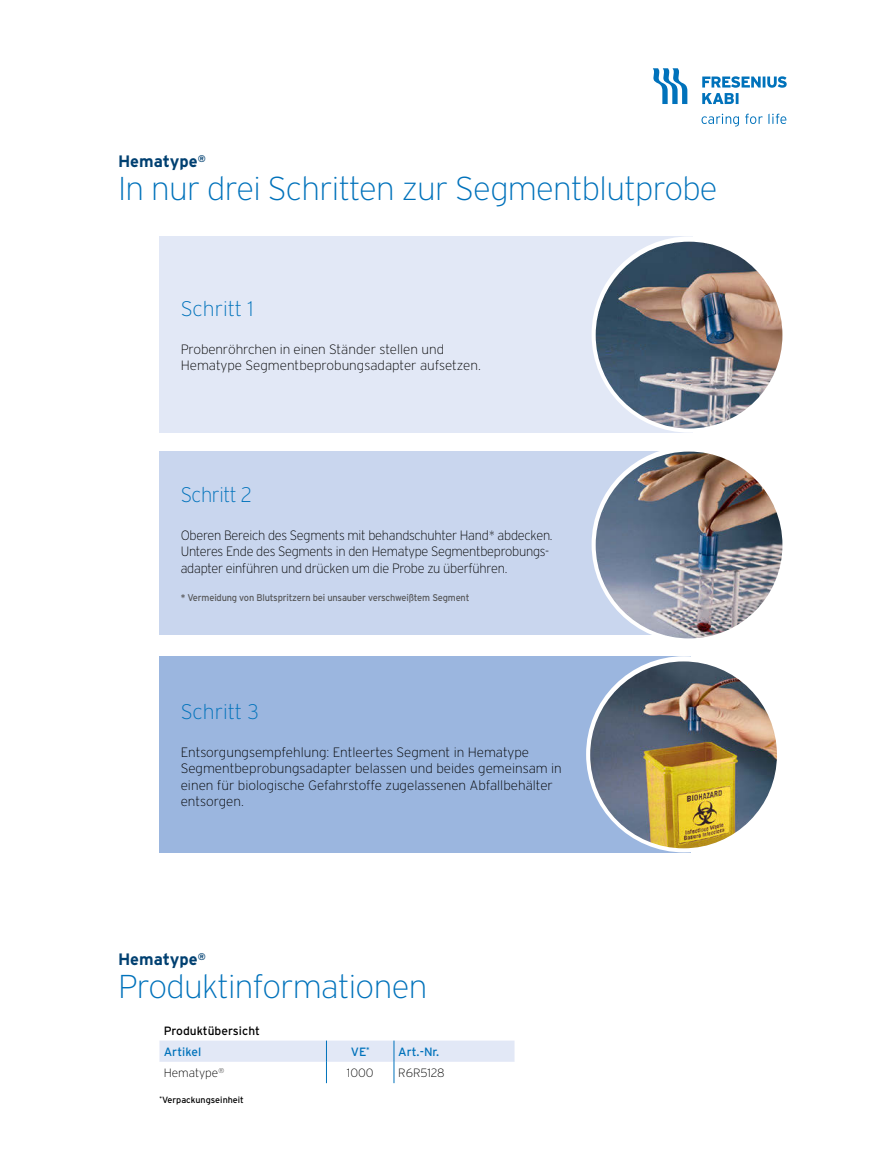
<style>
.page{position:relative;width:893px;height:1168px;background:#fff}
.page>*{position:absolute;margin:0;border:0;box-sizing:border-box;transform-origin:0 0}
.t1{font:200 33px "Interstate";letter-spacing:-.02em;color:#0072bb}
.t2{font:200 21px "Interstate";letter-spacing:-.01em;color:#0072bb}
.t3{font:200 21px "Interstate";letter-spacing:-.01em;color:#0072bb;scale:.95 1}
.t4{font:700 16.5px "Interstate";color:#004071}
.t5{font:200 13.5px/16.5px "Interstate";letter-spacing:-.01em;color:#000}
.t6{font:200 13.5px/16.5px "Interstate";letter-spacing:-.01em;color:#000;scale:.95 1}
.t7{font:200 12px "Interstate";color:#000}
.t8{font:12px "Interstate";color:#0072bb}
.t9{font:12px "Interstate";color:#000}
.t10{font:9.75px "Interstate";letter-spacing:-.02em;color:#58595b;scale:.95 1}
.t11{font:9px "Interstate";color:#000}
</style>
<div class="page">
<svg style="left:653px;top:68px;width:34px;height:36px"></svg>
<svg style="left:702px;top:76px;width:85px;height:28px"></svg>
<svg style="left:701px;top:114px;width:85px;height:12px"></svg>
<div style="left:159px;top:451px;width:538px;height:184px;background:#c9d6ee"></div>
<div style="left:159px;top:656px;width:532px;height:196px;background:#9bb6df"></div>
<div style="left:159px;top:236px;width:534px;height:196px;background:#e2e8f6"></div>
<svg style="left:592px;top:236px;width:196px;height:196px"></svg>
<img style="left:596px;top:242px;width:186px;height:186px;border-radius:93px">
<div style="left:592px;top:446px;width:196px;height:196px;background:#fff;border-radius:50%"></div>
<img style="left:596px;top:451px;width:186px;height:187px;border-radius:93px">
<div style="left:586px;top:656px;width:196px;height:196px;background:#fff;border-radius:50%"></div>
<img style="left:590px;top:661px;width:187px;height:187px;border-radius:93px">
<svg style="left:159px;top:1040px;width:355px;height:42px"></svg>
<p class="t4" style="left:118px;top:152px;width:89px">Hematype<sup>®</sup></p>
<h1 class="t1" style="left:118px;top:170px;width:601px">In nur drei Schritten zur Segmentblutprobe</h1>
<h2 class="t2" style="left:181px;top:297px;width:74px">Schritt 1</h2>
<p class="t5" style="left:181px;top:340px;width:302px">Probenröhrchen in einen Ständer stellen und<br>Hematype Segmentbeprobungsadapter aufsetzen.</p>
<h2 class="t3" style="left:181px;top:483px;width:77px">Schritt 2</h2>
<p class="t6" style="left:181px;top:526px;width:393px">Oberen Bereich des Segments mit behandschuhter Hand* abdecken.<br>Unteres Ende des Segments in den Hematype Segmentbeprobungs&shy;adapter einführen und drücken um die Probe zu überführen.</p>
<p class="t10" style="left:181px;top:592px;width:305px">* Vermeidung von Blutspritzern bei unsauber verschweißtem Segment</p>
<h2 class="t2" style="left:181px;top:700px;width:80px">Schritt 3</h2>
<p class="t5" style="left:181px;top:743px;width:383px">Entsorgungsempfehlung: Entleertes Segment in Hematype Segmentbeprobungsadapter belassen und beides gemeinsam in einen für biologische Gefahrstoffe zugelassenen Abfallbehälter entsorgen.</p>
<p class="t4" style="left:118px;top:950px;width:89px">Hematype<sup>®</sup></p>
<h1 class="t1" style="left:118px;top:968px;width:311px">Produktinformationen</h1>
<p class="t9" style="left:164px;top:1023px;width:98px">Produktübersicht</p>
<p class="t8" style="left:164px;top:1044px;width:39px">Artikel</p>
<p class="t8" style="left:351px;top:1044px;width:20px">VE<sup>*</sup></p>
<p class="t8" style="left:398px;top:1044px;width:42px">Art.-Nr.</p>
<p class="t7" style="left:164px;top:1066px;width:62px">Hematype<sup>®</sup></p>
<p class="t7" style="left:347px;top:1066px;width:28px">1000</p>
<p class="t7" style="left:398px;top:1066px;width:48px">R6R5128</p>
<p class="t11" style="left:159px;top:1094px;width:86px"><sup>*</sup>Verpackungseinheit</p>
</div>
